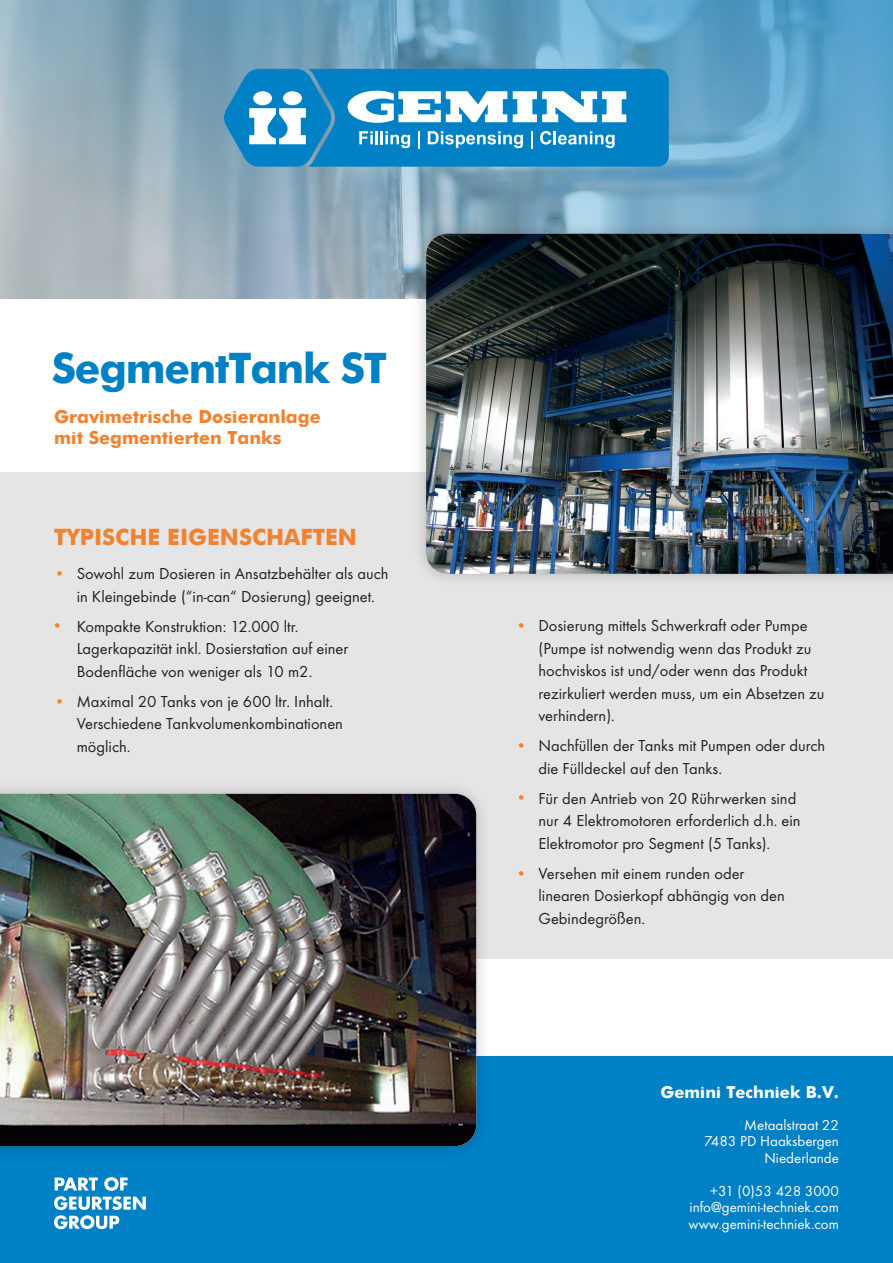
<style>
.page{position:relative;width:893px;height:1263px;background:#fff}
.page>*{position:absolute;margin:0;border:0;box-sizing:border-box;transform-origin:0 0}
.t1{font:700 42px "Futura";letter-spacing:-.03em;color:#0080c5}
.t2{font:700 22.5px "Futura";color:#f2822f}
.t3{font:700 18px/21.6px "Futura";color:#f2822f}
.t4{font:16.5px/22.5px "Futura TOT";color:#231f20}
.t5{font:700 16.5px "Futura";color:#fff}
.t6{font:16.5px "Futura TOT";color:#f28230}
.t7{font:15px/16.5px "Futura TOT";color:#fff;text-align:right}
.s1{color:#f28230}
</style>
<div class="page">
<div style="left:0;top:472px;width:893px;height:487px;background:#e5e5e5"></div>
<svg style="left:0;top:0;width:893px;height:298px;background:#80a9c0"></svg>
<div style="left:0;top:1057px;width:893px;height:206px;background:#0080c5"></div>
<div style="left:0;top:779px;width:490px;height:381px;background:#231f20;opacity:.25"></div>
<img style="left:0;top:794px;width:476px;height:352px">
<svg style="left:224px;top:69px;width:445px;height:98px"></svg>
<div style="left:412px;top:219px;width:481px;height:369px;background:#231f20;opacity:.25"></div>
<img style="left:426px;top:234px;width:467px;height:340px">
<svg style="left:54px;top:1177px;width:92px;height:52px"></svg>
<h1 class="t1" style="left:52px;top:338px;width:337px">SegmentTank ST</h1>
<p class="t3" style="left:54px;top:404px;width:268px">Gravimetrische Dosieranlage mit Segmentierten Tanks</p>
<h2 class="t2" style="left:54px;top:520px;width:305px">TYPISCHE EIGENSCHAFTEN</h2>
<p class="t4" style="left:54px;top:562px;width:336px;text-align:center"><span class="s1">•</span> Sowohl zum Dosieren in Ansatzbehälter als auch in Kleingebinde (“in-can“ Dosierung) geeignet.</p>
<p class="t4" style="left:77px;top:615px;width:273px">Kompakte Konstruktion: 12.000 ltr.<br>Lagerkapazität inkl. Dosierstation auf einer<br>Bodenfläche von weniger als 10 m2.</p>
<p class="t4" style="left:77px;top:690px;width:268px">Maximal 20 Tanks von je 600 ltr. Inhalt.<br>Verschiedene Tankvolumenkombinationen möglich.</p>
<p class="t6" style="left:52px;top:616px;width:13px">•</p>
<p class="t6" style="left:54px;top:692px;width:13px">•</p>
<p class="t6" style="left:516px;top:616px;width:13px">•</p>
<p class="t6" style="left:516px;top:735px;width:13px">•</p>
<p class="t6" style="left:516px;top:787px;width:13px">•</p>
<p class="t6" style="left:516px;top:864px;width:13px">•</p>
<p class="t4" style="left:538px;top:614px;width:288px">Dosierung mittels Schwerkraft oder Pumpe (Pumpe ist notwendig wenn das Produkt zu hochviskos ist und/oder wenn das Produkt rezirkuliert werden muss, um ein Absetzen zu verhindern).</p>
<p class="t4" style="left:538px;top:734px;width:288px">Nachfüllen der Tanks mit Pumpen oder durch die Fülldeckel auf den Tanks.</p>
<p class="t4" style="left:538px;top:787px;width:264px">Für den Antrieb von 20 Rührwerken sind nur 4 Elektromotoren erforderlich d.h. ein<br>Elektromotor pro Segment (5 Tanks).</p>
<p class="t4" style="left:538px;top:862px;width:248px">Versehen mit einem runden oder linearen Dosierkopf abhängig von den<br>Gebindegrößen.</p>
<p class="t5" style="left:661px;top:1080px;width:180px">Gemini Techniek B.V.</p>
<p class="t7" style="left:704px;top:1116px;width:136px">Metaalstraat 22<br>7483 PD Haaksbergen<br>Niederlande</p>
<p class="t7" style="left:688px;top:1182px;width:152px;text-align:justify;text-indent:21px">+31 (0)53 428 3000 info@gemini-techniek.com www.gemini-techniek.com</p>
</div>
